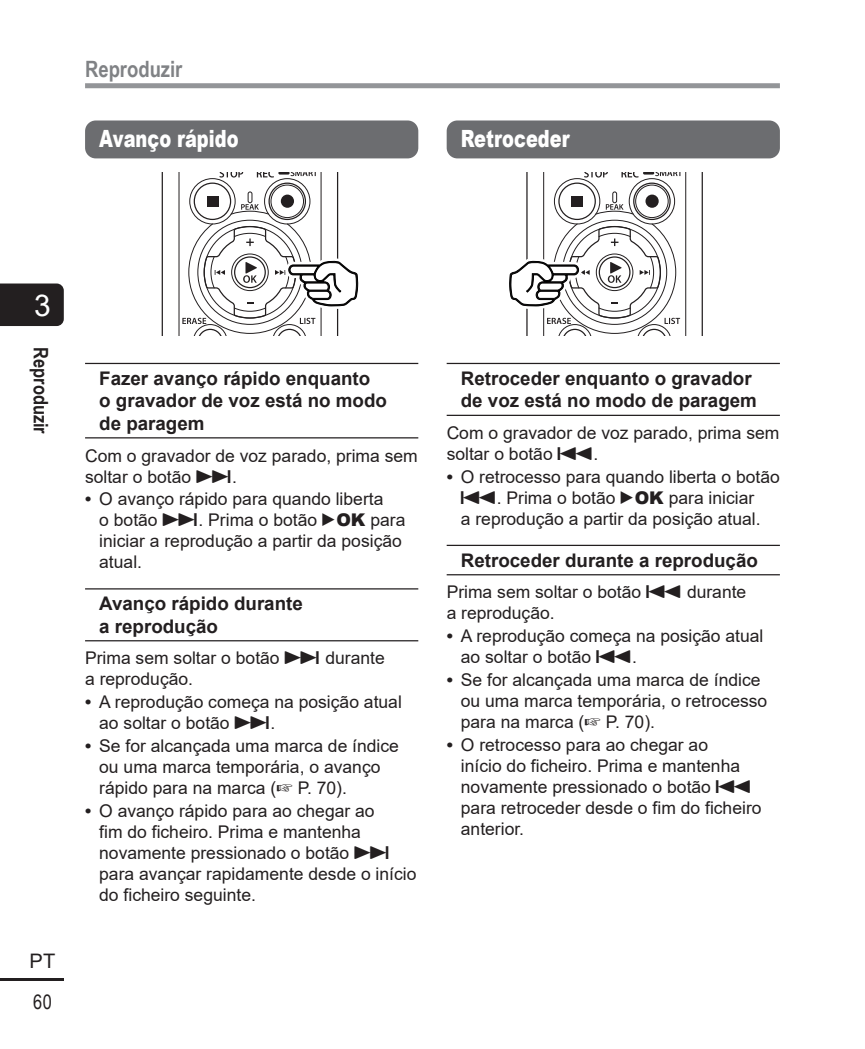
<style>
.page{position:relative;width:865px;height:1049px;background:#fff}
.page>*{position:absolute;margin:0;border:0;box-sizing:border-box;transform-origin:0 0}
.t1{font:30px "Arial";color:#fff}
.t2{font:900 23.75px "Arial";color:#fff;scale:.75 1}
.t3{font:700 22.5px "Arial Narrow";color:#808285}
.t4{font:700 20px "Arial Narrow";color:#231f20}
.t5{font:20px "Arial Narrow";color:#231f20}
.t6{font:20px "Arial";color:#231f20}
.t7{font:700 18.75px/22.5px "Arial";color:#231f20}
.t8{font:17.5px/21px "Arial";color:#231f20}
.s1{font-family:"AP Yakumono"}
.s2{font-weight:700}
.s3{font-weight:900}
</style>
<div class="page">
<hr style="left:0;top:978px;width:64px;height:3px;background:#231f20">
<div style="left:0;top:283px;width:64px;height:43px;background:#231f20"></div>
<div style="left:85px;top:83px;width:695px;height:5px;background:#939598"></div>
<div style="left:85px;top:120px;width:333px;height:38px;background:#6c6d70;border-radius:11px"></div>
<hr style="left:85px;top:437px;width:333px;height:1px;background:#231f20">
<hr style="left:85px;top:363px;width:333px;height:1px;background:#231f20">
<hr style="left:85px;top:640px;width:333px;height:1px;background:#231f20">
<hr style="left:85px;top:588px;width:333px;height:1px;background:#231f20">
<svg style="left:161px;top:173px;width:198px;height:163px"></svg>
<div style="left:446px;top:120px;width:334px;height:38px;background:#6c6d70;border-radius:11px"></div>
<hr style="left:446px;top:415px;width:334px;height:1px;background:#231f20">
<hr style="left:446px;top:363px;width:334px;height:1px;background:#231f20">
<hr style="left:446px;top:574px;width:334px;height:1px;background:#231f20">
<hr style="left:446px;top:545px;width:334px;height:1px;background:#231f20">
<svg style="left:509px;top:173px;width:194px;height:163px"></svg>
<p class="t3" style="left:85px;top:52px;width:99px">Reproduzir</p>
<h2 class="t2" style="left:99px;top:121px;width:187px">Avanço rápido</h2>
<h2 class="t2" style="left:461px;top:121px;width:146px">Retroceder</h2>
<h1 class="t1" style="left:34px;top:285px;width:18px">3</h1>
<p class="t4" style="left:56px;top:347px;width:88px;rotate:90deg">Reproduzir</p>
<p class="t6" style="left:30px;top:947px;width:27px">PT</p>
<p class="t5" style="left:33px;top:988px;width:20px">60</p>
<p class="t7" style="left:99px;top:367px;width:289px">Fazer avanço rápido enquanto<br>o gravador de voz está no modo de paragem</p>
<p class="t8" style="left:85px;top:445px;width:334px">Com o gravador de voz parado, prima sem soltar o botão <span class="s1">9</span>.</p>
<p class="t8" style="left:99px;top:488px;width:308px;text-indent:-14px"><span class="s2">•</span> O avanço rápido para quando liberta<br>o botão <span class="s1">9</span>. Prima o botão <span class="s1">`</span><span class="s3">OK</span> para iniciar a reprodução a partir da posição atual.</p>
<p class="t7" style="left:99px;top:593px;width:205px">Avanço rápido durante a reprodução</p>
<p class="t8" style="left:85px;top:648px;width:301px">Prima sem soltar o botão <span class="s1">9</span> durante a reprodução.</p>
<p class="t8" style="left:99px;top:691px;width:304px;text-indent:-14px"><span class="s2">•</span> A reprodução começa na posição atual ao soltar o botão <span class="s1">9</span>.</p>
<p class="t8" style="left:99px;top:735px;width:301px;text-indent:-14px"><span class="s2">•</span> Se for alcançada uma marca de índice ou uma marca temporária, o avanço rápido para na marca (☞ P. 70).</p>
<p class="t8" style="left:99px;top:800px;width:319px;text-indent:-14px"><span class="s2">•</span> O avanço rápido para ao chegar ao<br>fim do ficheiro. Prima e mantenha novamente pressionado o botão <span class="s1">9 </span>para avançar rapidamente desde o início do ficheiro seguinte.</p>
<p class="t7" style="left:461px;top:367px;width:297px">Retroceder enquanto o gravador de voz está no modo de paragem</p>
<p class="t8" style="left:446px;top:422px;width:334px">Com o gravador de voz parado, prima sem soltar o botão <span class="s1">0</span>.</p>
<p class="t8" style="left:446px;top:466px;width:335px"><span class="s2">•</span> O retrocesso para quando liberta o botão</p>
<p class="t8" style="left:461px;top:487px;width:301px"><span class="s1">0</span>. Prima o botão <span class="s1">`</span><span class="s3">OK</span> para iniciar a reprodução a partir da posição atual.</p>
<p class="t7" style="left:461px;top:549px;width:298px">Retroceder durante a reprodução</p>
<p class="t8" style="left:446px;top:582px;width:301px">Prima sem soltar o botão <span class="s1">0</span> durante a reprodução.</p>
<p class="t8" style="left:461px;top:625px;width:304px;text-indent:-14px"><span class="s2">•</span> A reprodução começa na posição atual ao soltar o botão <span class="s1">0</span>.</p>
<p class="t8" style="left:461px;top:669px;width:308px;text-indent:-14px"><span class="s2">•</span> Se for alcançada uma marca de índice ou uma marca temporária, o retrocesso para na marca (☞ P. 70).</p>
<p class="t8" style="left:461px;top:734px;width:302px;text-indent:-14px"><span class="s2">•</span> O retrocesso para ao chegar ao<br>início do ficheiro. Prima e mantenha novamente pressionado o botão <span class="s1">0 </span>para retroceder desde o fim do ficheiro anterior.</p>
</div>
